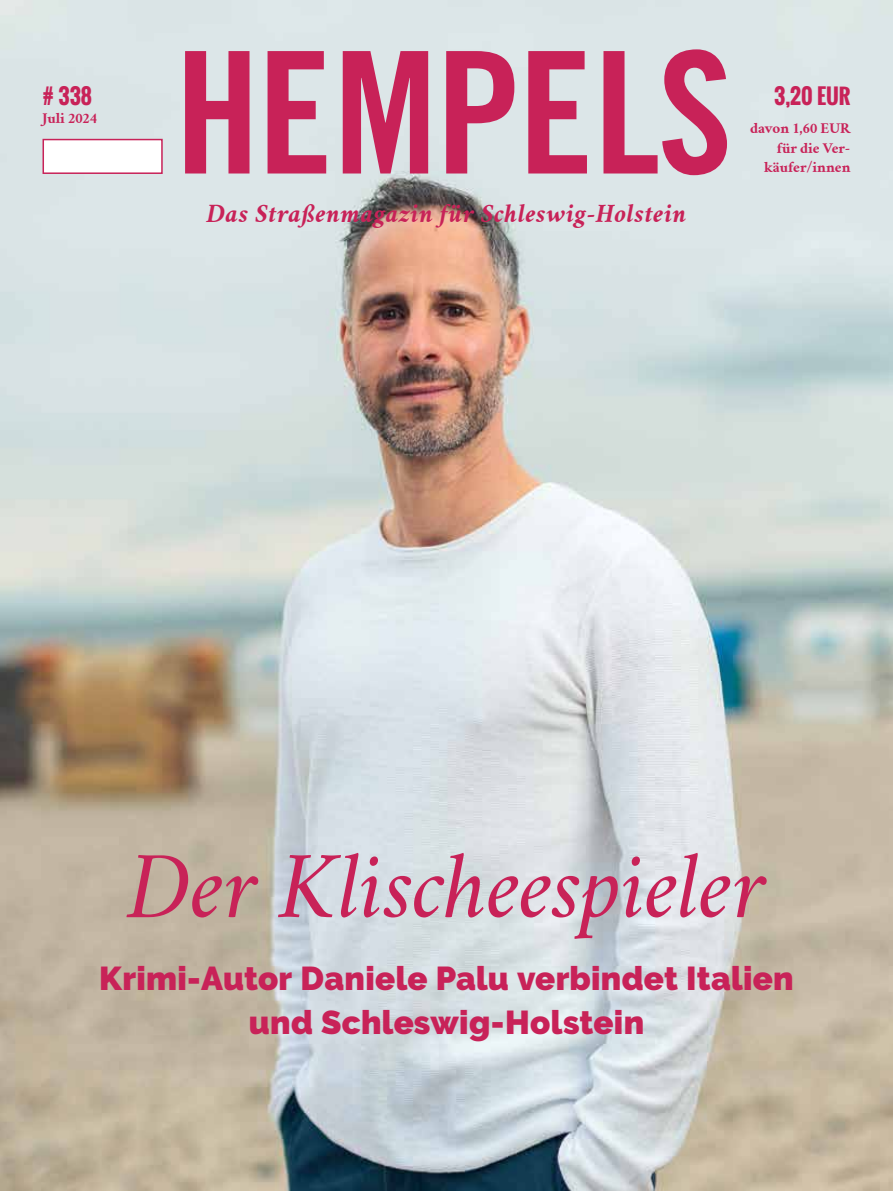
<style>
.page{position:relative;width:893px;height:1191px;background:#fff}
.page>*{position:absolute;margin:0;border:0;box-sizing:border-box;transform-origin:0 0}
.t1{font:italic 84px "Crimson Text";letter-spacing:-.01em;color:#c82258}
.t2{font:900 33px/43.5px "Raleway";letter-spacing:.01em;color:#c82258;text-align:center}
.t3{font:italic 700 24px "Crimson Text";letter-spacing:.015em;color:#c82258}
.t4{font:700 21px "Oswald";color:#c82258}
.t5{font:700 13.5px/19.5px "Crimson Text";color:#c82258;text-align:right}
</style>
<div class="page">
<img style="left:0;top:0;width:893px;height:1191px">
<svg style="left:185px;top:51px;width:64px;height:122px;background:#cd5c83"></svg>
<svg style="left:268px;top:51px;width:58px;height:122px;background:#cf6e90"></svg>
<svg style="left:343px;top:51px;width:85px;height:122px;background:#cd5980"></svg>
<svg style="left:446px;top:51px;width:68px;height:122px;background:#d07796"></svg>
<svg style="left:528px;top:51px;width:59px;height:122px;background:#cf6e90"></svg>
<svg style="left:603px;top:49px;width:124px;height:126px;background:#d287a2"></svg>
<div style="left:43px;top:139px;width:120px;height:35px;background:#fff;border:2px solid #c82258"></div>
<p class="t4" style="left:43px;top:80px;width:51px"># 338</p>
<p class="t5" style="left:43px;top:108px;width:56px">Juli 2024</p>
<p class="t3" style="left:206px;top:199px;width:481px">Das Straßenmagazin für Schleswig-Holstein</p>
<p class="t4" style="left:774px;top:80px;width:78px">3,20 EUR</p>
<p class="t5" style="left:750px;top:119px;width:102px">davon 1,60 EUR für die Ver&shy;käufer/innen</p>
<h1 class="t1" style="left:127px;top:838px;width:640px">Der Klischeespieler</h1>
<p class="t2" style="left:99px;top:957px;width:696px">Krimi-Autor Daniele Palu verbindet Italien und Schleswig-Holstein</p>
</div>
